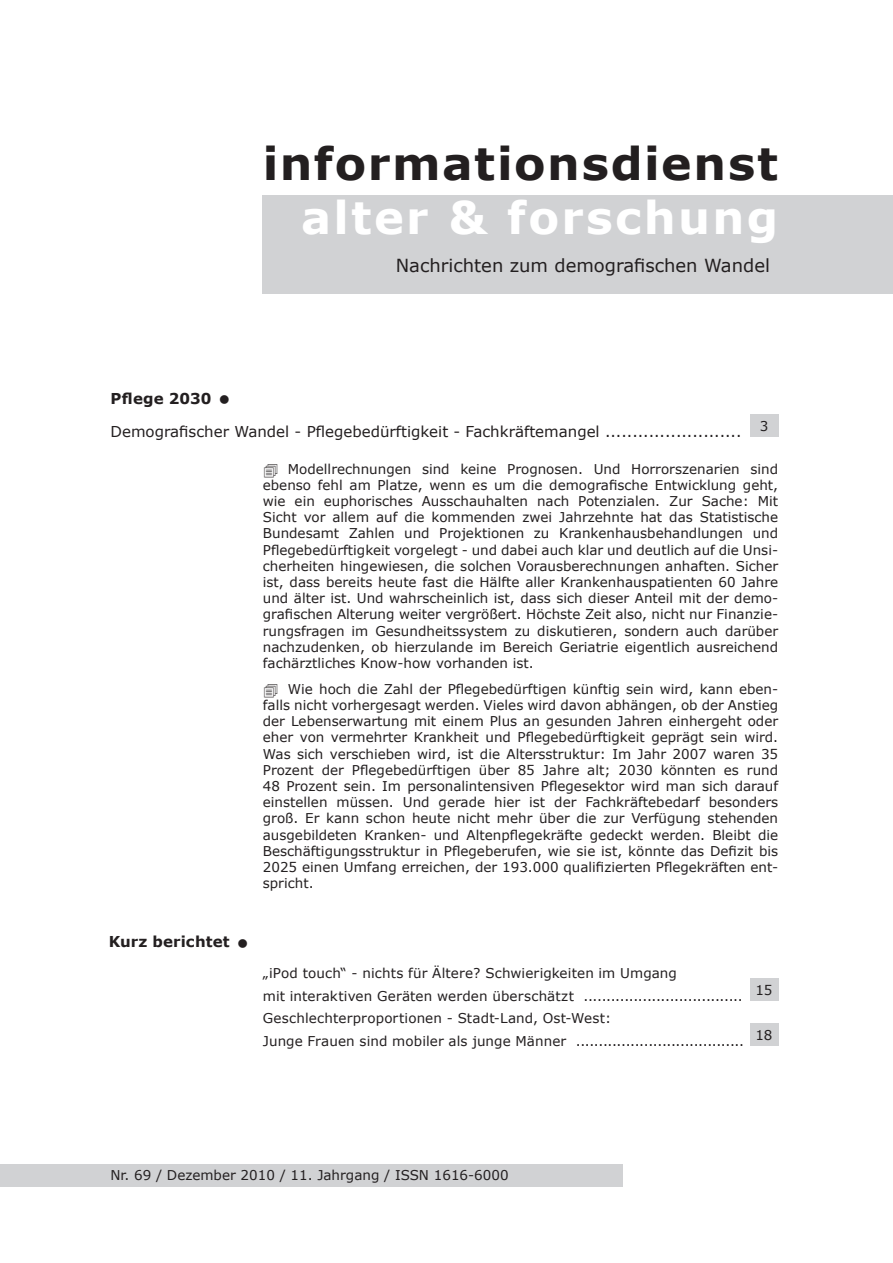
<style>
.page{position:relative;width:893px;height:1263px;background:#fff}
.page>*{position:absolute;margin:0;border:0;box-sizing:border-box;transform-origin:0 0}
.t1{font:700 45px/54px "Verdana";letter-spacing:.045em;color:#231f20;text-align:right}
.t2{font:18px "Verdana";color:#231f20}
.t3{font:15px "Verdana";color:#231f20}
.t4{font:700 15px "Verdana";letter-spacing:.005em;color:#231f20}
.t5{font:13.5px/16.2px "Verdana";color:#231f20;text-align:justify}
.s1{color:#fff}
</style>
<div class="page">
<div style="left:263px;top:196px;width:630px;height:98px;background:#d1d2d4"></div>
<div style="left:0;top:1164px;width:622px;height:22px;background:#d1d2d4"></div>
<div style="left:750px;top:1023px;width:28px;height:23px;background:#d1d2d4"></div>
<div style="left:750px;top:978px;width:28px;height:22px;background:#d1d2d4"></div>
<div style="left:750px;top:415px;width:28px;height:22px;background:#d1d2d4"></div>
<p class="t1" style="left:263px;top:137px;width:517px">informationsdienst <span class="s1">alter &amp; forschung</span></p>
<p class="t2" style="left:396px;top:254px;width:376px">Nachrichten zum demografischen Wandel</p>
<p class="t4" style="left:111px;top:388px;width:121px">Pflege 2030 ●</p>
<p class="t3" style="left:111px;top:422px;width:632px">Demografischer Wandel - Pflegebedürftigkeit - Fachkräftemangel .........................</p>
<p class="t5" style="left:760px;top:418px;width:10px">3</p>
<p class="t5" style="left:263px;top:461px;width:517px;text-indent:25px">Modellrechnungen sind keine Prognosen. Und Horrorszenarien sind ebenso fehl am Platze, wenn es um die demografische Entwicklung geht, wie ein euphorisches Ausschauhalten nach Potenzialen. Zur Sache: Mit Sicht vor allem auf die kommenden zwei Jahrzehnte hat das Statistische Bundesamt Zahlen und Projektionen zu Krankenhausbehandlungen und Pflegebedürftigkeit vorgelegt - und dabei auch klar und deutlich auf die Unsi&shy;cherheiten hingewiesen, die solchen Vorausberechnungen anhaften. Sicher ist, dass bereits heute fast die Hälfte aller Krankenhauspatienten 60 Jahre und älter ist. Und wahrscheinlich ist, dass sich dieser Anteil mit der demo&shy;grafischen Alterung weiter vergrößert. Höchste Zeit also, nicht nur Finanzie&shy;rungsfragen im Gesundheitssystem zu diskutieren, sondern auch darüber nachzudenken, ob hierzulande im Bereich Geriatrie eigentlich ausreichend fachärztliches Know-how vorhanden ist.</p>
<p class="t5" style="left:263px;top:681px;width:517px;text-indent:25px">Wie hoch die Zahl der Pflegebedürftigen künftig sein wird, kann eben&shy;falls nicht vorhergesagt werden. Vieles wird davon abhängen, ob der Anstieg der Lebenserwartung mit einem Plus an gesunden Jahren einhergeht oder eher von vermehrter Krankheit und Pflegebedürftigkeit geprägt sein wird.<br>Was sich verschieben wird, ist die Altersstruktur: Im Jahr 2007 waren 35<br>Prozent der Pflegebedürftigen über 85 Jahre alt; 2030 könnten es rund 48 Prozent sein. Im personalintensiven Pflegesektor wird man sich darauf einstellen müssen. Und gerade hier ist der Fachkräftebedarf besonders groß. Er kann schon heute nicht mehr über die zur Verfügung stehenden ausgebildeten Kranken- und Altenpflegekräfte gedeckt werden. Bleibt die Beschäftigungsstruktur in Pflegeberufen, wie sie ist, könnte das Defizit bis 2025 einen Umfang erreichen, der 193.000 qualifizierten Pflegekräften ent&shy;spricht.</p>
<p class="t5" style="left:287px;top:811px;width:493px">Nun ist Geld beileibe nicht alles. Auch darauf weist die OECD-Studie</p>
<p class="t4" style="left:109px;top:932px;width:141px">Kurz berichtet ●</p>
<p class="t5" style="left:263px;top:962px;width:483px;line-height:22.5px;text-align:left">„iPod touch“ - nichts für Ältere? Schwierigkeiten im Umgang<br>mit interaktiven Geräten werden überschätzt ...................................<br>Geschlechterproportionen - Stadt-Land, Ost-West:<br>Junge Frauen sind mobiler als junge Männer .....................................</p>
<p class="t5" style="left:756px;top:982px;width:18px">15</p>
<p class="t5" style="left:756px;top:1027px;width:18px">18</p>
<p class="t5" style="left:111px;top:1167px;width:400px">Nr. 69 / Dezember 2010 / 11. Jahrgang / ISSN 1616-6000</p>
</div>
